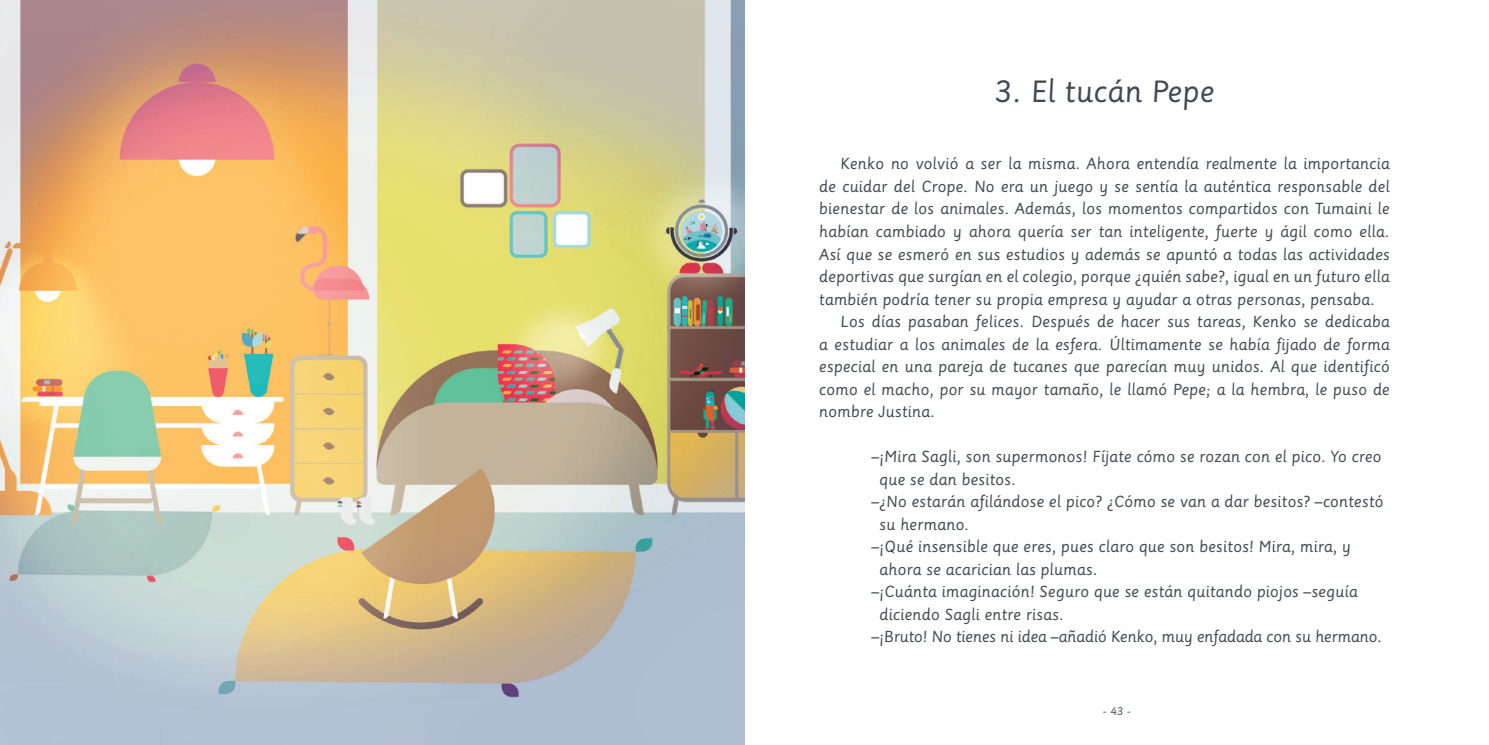
<style>
.page{position:relative;width:1489px;height:745px;background:#fff}
.page>*{position:absolute;margin:0;border:0;box-sizing:border-box;transform-origin:0 0}
.t1{font:30px "Sassoon Primary";color:#414a51}
.t2{font:15.62px "Sassoon Primary";color:#414a51}
.t3{font:15.62px "Sassoon Primary";letter-spacing:-.02em;color:#414a51}
.t4{font:12.5px "Sassoon Primary Std";color:#414a51}
</style>
<div class="page">
<img style="left:0;top:0;width:744px;height:744px">
<h1 class="t1" style="left:994px;top:74px;width:221px">3. El tucán Pepe</h1>
<p class="t2" style="left:840px;top:155px;width:551px">Kenko no volvió a ser la misma. Ahora entendía realmente la importancia</p>
<p class="t2" style="left:819px;top:177px;width:572px">de cuidar del Crope. No era un juego y se sentía la auténtica responsable del</p>
<p class="t2" style="left:819px;top:200px;width:572px">bienestar de los animales. Además, los momentos compartidos con Tumaini le</p>
<p class="t2" style="left:819px;top:222px;width:572px">habían cambiado y ahora quería ser tan inteligente, fuerte y ágil como ella.</p>
<p class="t2" style="left:819px;top:245px;width:572px">Así que se esmeró en sus estudios y además se apuntó a todas las actividades</p>
<p class="t2" style="left:819px;top:267px;width:572px">deportivas que surgían en el colegio, porque ¿quién sabe?, igual en un futuro ella</p>
<p class="t2" style="left:819px;top:290px;width:557px">también podría tener su propia empresa y ayudar a otras personas, pensaba.</p>
<p class="t2" style="left:840px;top:312px;width:551px">Los días pasaban felices. Después de hacer sus tareas, Kenko se dedicaba</p>
<p class="t2" style="left:819px;top:335px;width:572px">a estudiar a los animales de la esfera. Últimamente se había fijado de forma</p>
<p class="t2" style="left:819px;top:357px;width:572px">especial en una pareja de tucanes que parecían muy unidos. Al que identificó</p>
<p class="t2" style="left:819px;top:380px;width:572px">como el macho, por su mayor tamaño, le llamó Pepe; a la hembra, le puso de</p>
<p class="t2" style="left:819px;top:402px;width:118px">nombre Justina.</p>
<p class="t2" style="left:871px;top:447px;width:511px">–¡Mira Sagli, son supermonos! Fíjate cómo se rozan con el pico. Yo creo</p>
<p class="t2" style="left:879px;top:470px;width:138px">que se dan besitos.</p>
<p class="t2" style="left:871px;top:492px;width:513px">–¿No estarán afilándose el pico? ¿Cómo se van a dar besitos? –contestó</p>
<p class="t2" style="left:879px;top:515px;width:91px">su hermano.</p>
<p class="t2" style="left:871px;top:537px;width:481px">–¡Qué insensible que eres, pues claro que son besitos! Mira, mira, y</p>
<p class="t2" style="left:879px;top:560px;width:220px">ahora se acarician las plumas.</p>
<p class="t2" style="left:871px;top:582px;width:487px">–¡Cuánta imaginación! Seguro que se están quitando piojos –seguía</p>
<p class="t2" style="left:879px;top:605px;width:186px">diciendo Sagli entre risas.</p>
<p class="t3" style="left:871px;top:627px;width:512px">–¡Bruto! No tienes ni idea –añadió Kenko, muy enfadada con su hermano.</p>
<p class="t4" style="left:1103px;top:704px;width:28px">- 43 -</p>
</div>
